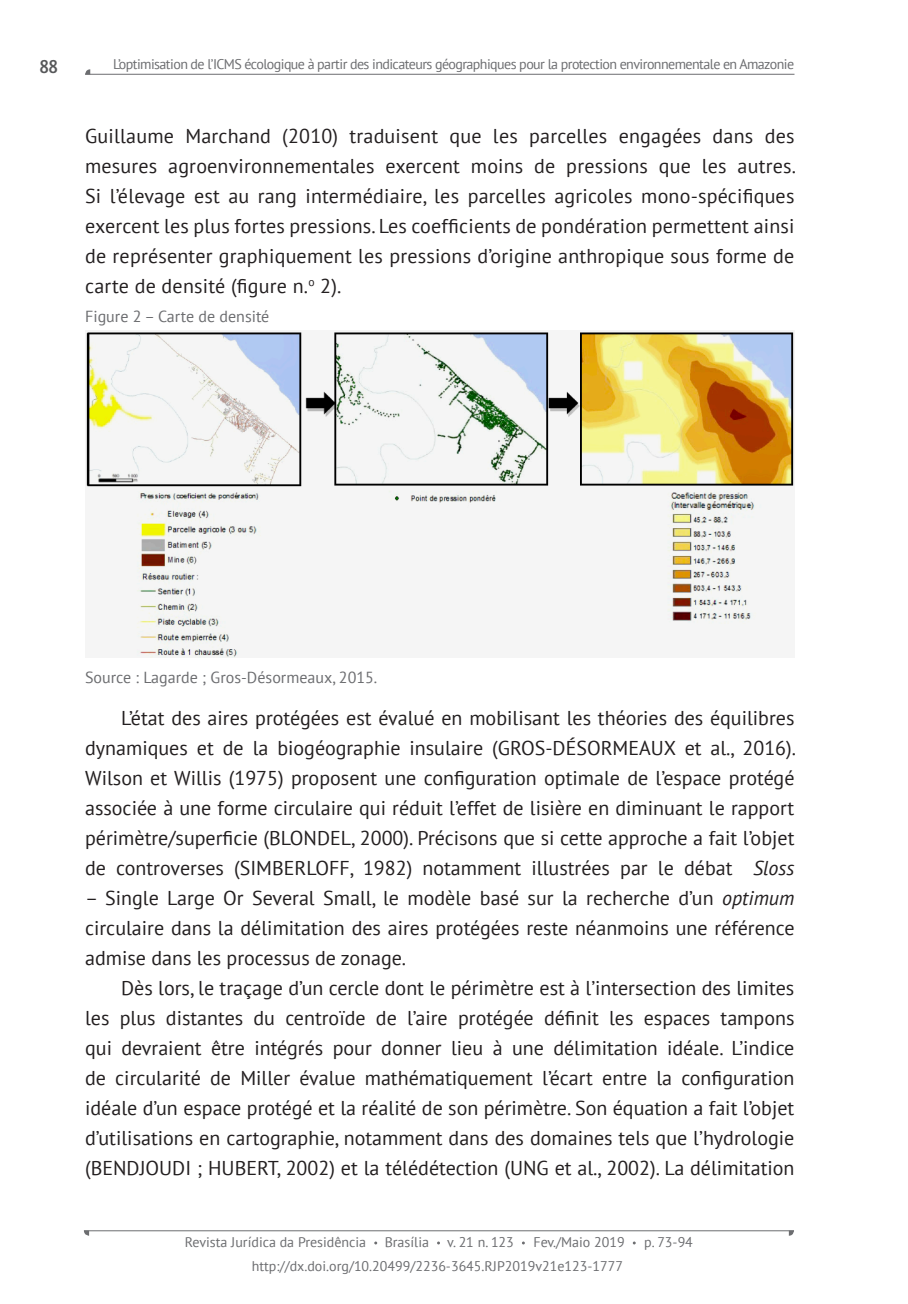
<style>
.page{position:relative;width:908px;height:1304px;background:#fff}
.page>*{position:absolute;margin:0;border:0;box-sizing:border-box;transform-origin:0 0}
.Texto{font:20px/30px "PT Sans";color:#231f20;text-align:justify}
.t1{font:700 20px "Qlassik";color:#57585a}
.t2{font:16px "PT Sans";color:#6c6d70}
.t3{font:14px "PT Sans";letter-spacing:-.04em;color:#6c6d70}
.t4{font:14px "PT Sans";color:#6c6d70}
.s1{font-style:italic}
</style>
<div class="page">
<hr style="left:85px;top:74px;width:709px;height:1px;background:#6c6d70">
<hr style="left:84px;top:1230px;width:709px;height:1px;background:#6c6d70">
<svg style="left:788px;top:1230px;width:5px;height:6px"></svg>
<svg style="left:85px;top:69px;width:5px;height:6px"></svg>
<svg style="left:84px;top:1230px;width:5px;height:6px"></svg>
<img style="left:86px;top:332px;width:707px;height:326px">
<p class="t1" style="left:40px;top:55px;width:20px">88</p>
<p class="t3" style="left:113px;top:55px;width:682px">L’optimisation de l’ICMS écologique à partir des indicateurs géographiques pour la protection environnementale en Amazonie</p>
<p class="Texto" style="left:85px;top:120px;width:712px">Guillaume Marchand (2010) traduisent que les parcelles engagées dans des mesures agroenvironnementales exercent moins de pressions que les autres.<br>Si l’élevage est au rang intermédiaire, les parcelles agricoles mono-spécifiques exercent les plus fortes pressions. Les coefficients de pondération permettent ainsi de représenter graphiquement les pressions d’origine anthropique sous forme de carte de densité (figure n.<sup>o</sup> 2).</p>
<p class="t2" style="left:85px;top:307px;width:186px">Figure 2 – Carte de densité</p>
<p class="t2" style="left:85px;top:667px;width:293px">Source : Lagarde ; Gros-Désormeaux, 2015.</p>
<p class="Texto" style="left:85px;top:702px;width:712px;text-indent:36px">L’état des aires protégées est évalué en mobilisant les théories des équilibres dynamiques et de la biogéographie insulaire (GROS-DÉSORMEAUX et al<span class="s1">.</span>, 2016).<br>Wilson et Willis (1975) proposent une configuration optimale de l’espace protégé associée à une forme circulaire qui réduit l’effet de lisière en diminuant le rapport périmètre/superficie (BLONDEL, 2000). Précisons que si cette approche a fait l’objet de controverses (SIMBERLOFF, 1982) notamment illustrées par le débat <span class="s1">Sloss</span></p>
<p class="Texto" style="left:85px;top:882px;width:710px">– Single Large Or Several Small, le modèle basé sur la recherche d’un <span class="s1">optimum </span>circulaire dans la délimitation des aires protégées reste néanmoins une référence admise dans les processus de zonage.</p>
<p class="Texto" style="left:85px;top:972px;width:710px;text-indent:36px">Dès lors, le traçage d’un cercle dont le périmètre est à l’intersection des limites les plus distantes du centroïde de l’aire protégée définit les espaces tampons qui devraient être intégrés pour donner lieu à une délimitation idéale. L’indice de circularité de Miller évalue mathématiquement l’écart entre la configuration idéale d’un espace protégé et la réalité de son périmètre. Son équation a fait l’objet d’utilisations en cartographie, notamment dans des domaines tels que l’hydrologie (BENDJOUDI ; HUBERT, 2002) et la télédétection (UNG et al<span class="s1">.</span>, 2002). La délimitation</p>
<p class="t4" style="left:185px;top:1233px;width:183px">Revista Jurídica da Presidência</p>
<p class="t4" style="left:384px;top:1233px;width:46px">Brasília</p>
<p class="t3" style="left:447px;top:1233px;width:68px">v. 21 n. 123</p>
<p class="t4" style="left:533px;top:1233px;width:93px">Fev./Maio 2019</p>
<p class="t3" style="left:644px;top:1233px;width:50px">p. 73-94</p>
<p class="t4" style="left:251px;top:1257px;width:373px">http://dx.doi.org/10.20499/2236-3645.RJP2019v21e123-1777</p>
</div>
